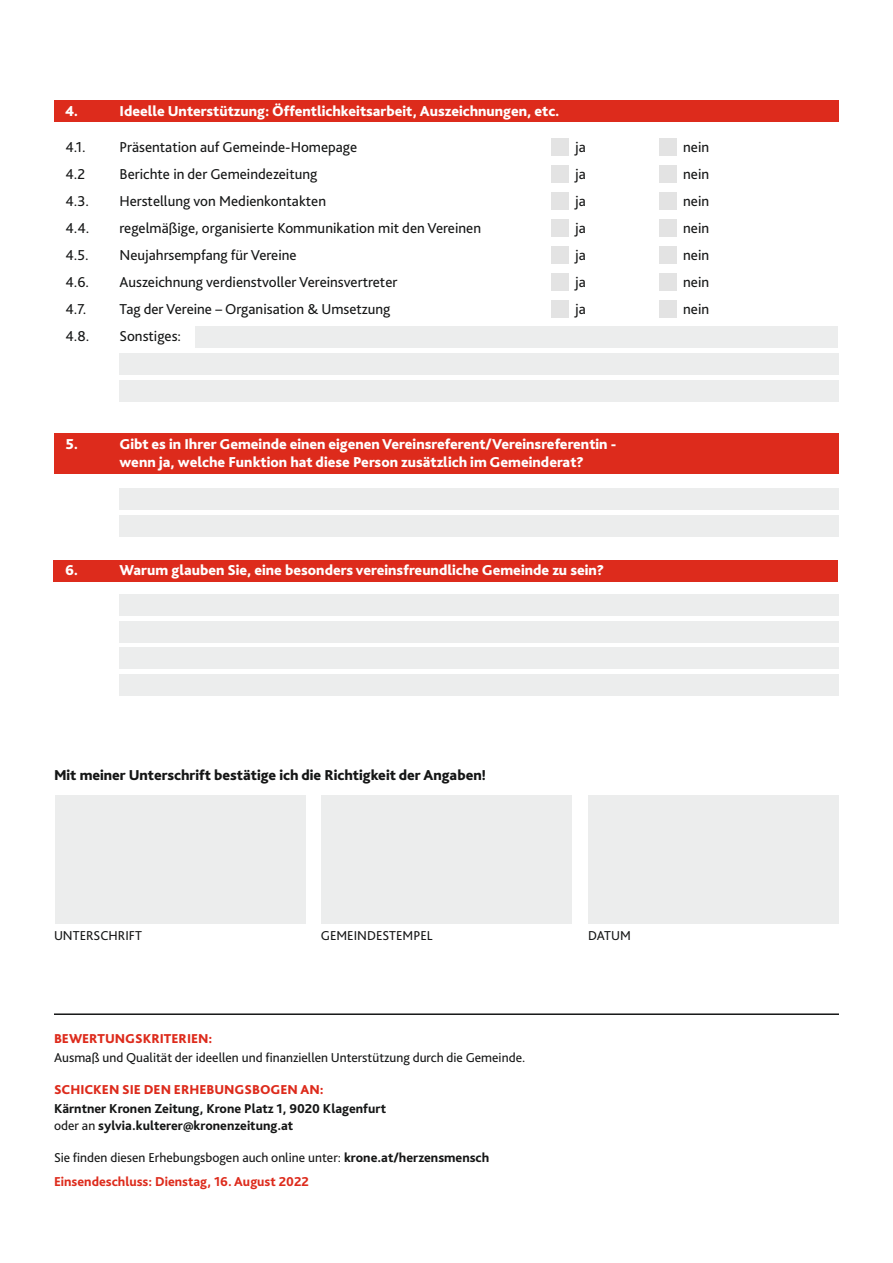
<style>
.page{position:relative;width:893px;height:1263px;background:#fff}
.page>*{position:absolute;margin:0;border:0;box-sizing:border-box;transform-origin:0 0}
.t1{font:15px "Bliss Pro";color:#151616}
.t2{font:800 15px "Bliss Pro";color:#fff}
.t3{font:800 15px "Bliss Pro";color:#151616}
.t4{font:13.5px "Bliss Pro";color:#151616}
.t5{font:800 13.5px "Bliss Pro";color:#151616}
.t6{font:800 13.5px "Bliss Pro";color:#dd2b1c}
.t7{font:800 13.5px "Bliss Pro";color:#dd2b1c}
.s1{font-weight:400}
.s2{font-weight:800}
</style>
<div class="page">
<div style="left:53px;top:560px;width:785px;height:21px;background:#dd2b1c"></div>
<div style="left:54px;top:433px;width:785px;height:41px;background:#dd2b1c"></div>
<div style="left:54px;top:101px;width:785px;height:21px;background:#dd2b1c"></div>
<div style="left:551px;top:138px;width:17px;height:17px;background:#e3e3e3"></div>
<div style="left:659px;top:138px;width:17px;height:17px;background:#e3e3e3"></div>
<div style="left:551px;top:165px;width:17px;height:17px;background:#e3e3e3"></div>
<div style="left:659px;top:165px;width:17px;height:17px;background:#e3e3e3"></div>
<div style="left:551px;top:192px;width:17px;height:17px;background:#e3e3e3"></div>
<div style="left:659px;top:192px;width:17px;height:17px;background:#e3e3e3"></div>
<div style="left:551px;top:219px;width:17px;height:17px;background:#e3e3e3"></div>
<div style="left:659px;top:219px;width:17px;height:17px;background:#e3e3e3"></div>
<div style="left:551px;top:246px;width:17px;height:17px;background:#e3e3e3"></div>
<div style="left:659px;top:246px;width:17px;height:17px;background:#e3e3e3"></div>
<div style="left:551px;top:273px;width:17px;height:17px;background:#e3e3e3"></div>
<div style="left:659px;top:273px;width:17px;height:17px;background:#e3e3e3"></div>
<div style="left:551px;top:300px;width:17px;height:17px;background:#e3e3e3"></div>
<div style="left:659px;top:300px;width:17px;height:17px;background:#e3e3e3"></div>
<div style="left:195px;top:327px;width:643px;height:21px;background:#eceded"></div>
<div style="left:119px;top:354px;width:720px;height:21px;background:#eceded"></div>
<div style="left:119px;top:381px;width:720px;height:21px;background:#eceded"></div>
<div style="left:119px;top:489px;width:720px;height:21px;background:#eceded"></div>
<div style="left:119px;top:516px;width:720px;height:21px;background:#eceded"></div>
<div style="left:119px;top:594px;width:720px;height:21px;background:#eceded"></div>
<div style="left:119px;top:621px;width:720px;height:21px;background:#eceded"></div>
<div style="left:119px;top:647px;width:720px;height:21px;background:#eceded"></div>
<div style="left:119px;top:674px;width:720px;height:21px;background:#eceded"></div>
<div style="left:55px;top:796px;width:250px;height:128px;background:#eceded"></div>
<div style="left:322px;top:796px;width:250px;height:128px;background:#eceded"></div>
<div style="left:588px;top:796px;width:251px;height:128px;background:#eceded"></div>
<hr style="left:54px;top:1013px;width:785px;height:2px;background:#151616">
<p class="t2" style="left:65px;top:102px;width:14px">4.</p>
<p class="t2" style="left:119px;top:102px;width:442px">Ideelle Unterstützung: Öffentlichkeitsarbeit, Auszeichnungen, etc.</p>
<p class="t1" style="left:65px;top:138px;width:22px">4.1.</p>
<p class="t1" style="left:119px;top:138px;width:239px">Präsentation auf Gemeinde-Homepage</p>
<p class="t1" style="left:575px;top:138px;width:12px">ja</p>
<p class="t1" style="left:683px;top:138px;width:28px">nein</p>
<p class="t1" style="left:65px;top:165px;width:21px">4.2</p>
<p class="t1" style="left:119px;top:165px;width:199px">Berichte in der Gemeindezeitung</p>
<p class="t1" style="left:575px;top:165px;width:12px">ja</p>
<p class="t1" style="left:683px;top:165px;width:28px">nein</p>
<p class="t1" style="left:65px;top:192px;width:25px">4.3.</p>
<p class="t1" style="left:119px;top:192px;width:208px">Herstellung von Medienkontakten</p>
<p class="t1" style="left:575px;top:192px;width:12px">ja</p>
<p class="t1" style="left:683px;top:192px;width:28px">nein</p>
<p class="t1" style="left:65px;top:219px;width:25px">4.4.</p>
<p class="t1" style="left:119px;top:219px;width:363px">regelmäßige, organisierte Kommunikation mit den Vereinen</p>
<p class="t1" style="left:575px;top:219px;width:12px">ja</p>
<p class="t1" style="left:683px;top:219px;width:28px">nein</p>
<p class="t1" style="left:65px;top:246px;width:25px">4.5.</p>
<p class="t1" style="left:119px;top:246px;width:179px">Neujahrsempfang für Vereine</p>
<p class="t1" style="left:575px;top:246px;width:12px">ja</p>
<p class="t1" style="left:683px;top:246px;width:28px">nein</p>
<p class="t1" style="left:65px;top:273px;width:25px">4.6.</p>
<p class="t1" style="left:119px;top:273px;width:279px">Auszeichnung verdienstvoller Vereinsvertreter</p>
<p class="t1" style="left:575px;top:273px;width:12px">ja</p>
<p class="t1" style="left:683px;top:273px;width:28px">nein</p>
<p class="t1" style="left:65px;top:300px;width:22px">4.7.</p>
<p class="t1" style="left:119px;top:300px;width:273px">Tag der Vereine – Organisation &amp; Umsetzung</p>
<p class="t1" style="left:575px;top:300px;width:12px">ja</p>
<p class="t1" style="left:683px;top:300px;width:28px">nein</p>
<p class="t1" style="left:65px;top:327px;width:25px">4.8.</p>
<p class="t1" style="left:119px;top:327px;width:63px">Sonstiges:</p>
<p class="t2" style="left:65px;top:435px;width:14px">5.</p>
<p class="t2" style="left:119px;top:435px;width:498px">Gibt es in Ihrer Gemeinde einen eigenen Vereinsreferent/Vereinsreferentin -</p>
<p class="t2" style="left:119px;top:453px;width:466px">wenn ja, welche Funktion hat diese Person zusätzlich im Gemeinderat?</p>
<p class="t2" style="left:65px;top:561px;width:14px">6.</p>
<p class="t2" style="left:119px;top:561px;width:486px">Warum glauben Sie, eine besonders vereinsfreundliche Gemeinde zu sein?</p>
<p class="t3" style="left:54px;top:765px;width:433px">Mit meiner Unterschrift bestätige ich die Richtigkeit der Angaben!</p>
<p class="t4" style="left:54px;top:927px;width:89px">UNTERSCHRIFT</p>
<p class="t4" style="left:321px;top:927px;width:113px">GEMEINDESTEMPEL</p>
<p class="t4" style="left:588px;top:927px;width:44px">DATUM</p>
<p class="t6" style="left:54px;top:1030px;width:160px">BEWERTUNGSKRITERIEN:</p>
<p class="t4" style="left:54px;top:1049px;width:473px">Ausmaß und Qualität der ideellen und finanziellen Unterstützung durch die Gemeinde.</p>
<p class="t6" style="left:54px;top:1081px;width:271px">SCHICKEN SIE DEN ERHEBUNGSBOGEN AN:</p>
<p class="t5" style="left:54px;top:1100px;width:334px">Kärntner Kronen Zeitung, Krone Platz 1, 9020 Klagenfurt</p>
<p class="t5" style="left:54px;top:1117px;width:241px"><span class="s1">oder an</span> sylvia.kulterer@kronenzeitung.at</p>
<p class="t4" style="left:54px;top:1149px;width:437px">Sie finden diesen Erhebungsbogen auch online unter: <span class="s2">krone.at/herzensmensch</span></p>
<p class="t7" style="left:54px;top:1173px;width:256px">Einsendeschluss: Dienstag, 16. August 2022</p>
</div>
